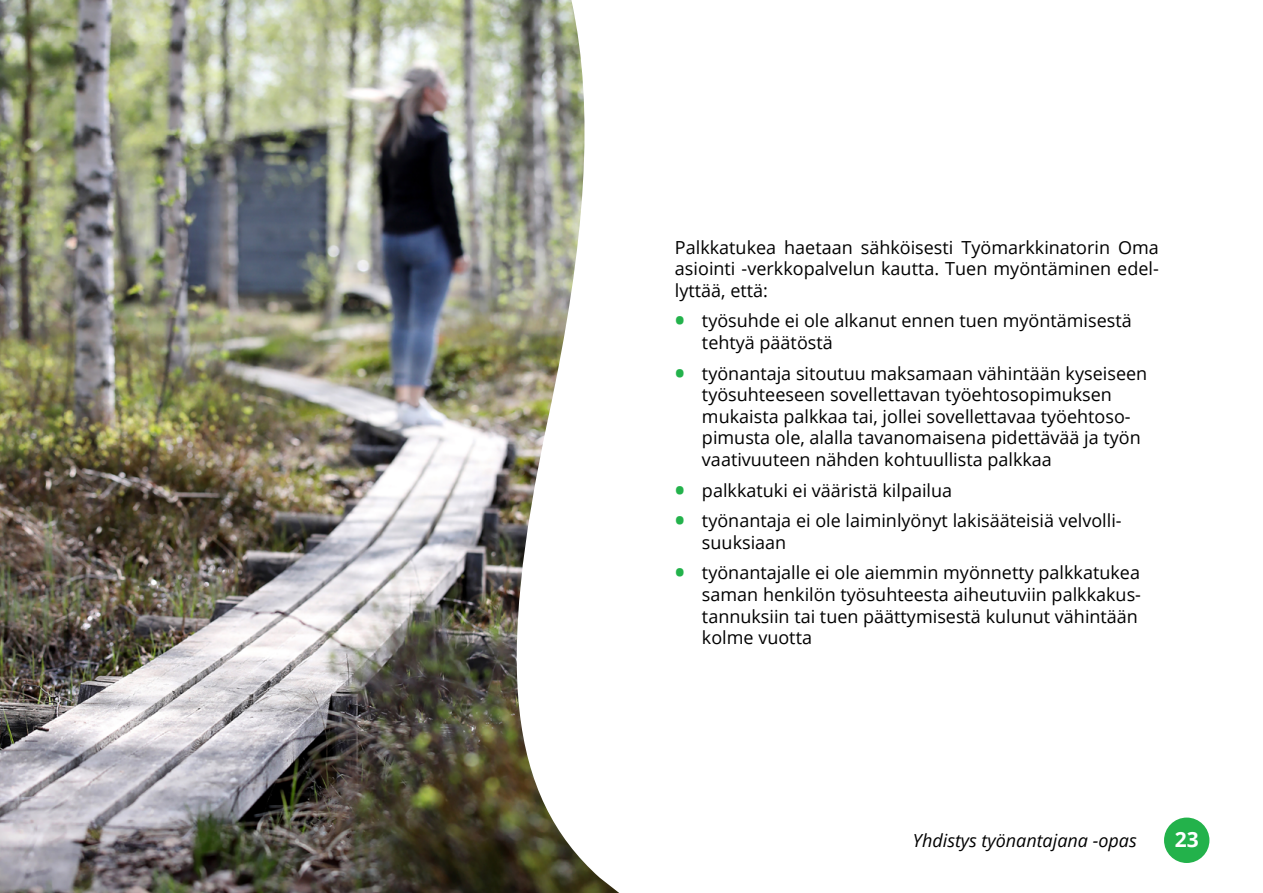
<style>
.page{position:relative;width:1263px;height:893px;background:#fff}
.page>*{position:absolute;margin:0;border:0;box-sizing:border-box;transform-origin:0 0}
.t1{font:700 21px "Open Sans";color:#fff}
.t2{font:18px/21.6px "Open Sans";color:#000}
.t3{font:italic 18px "Open Sans";color:#000}
.s1{font-weight:700;font-size:27px;color:#23b24b}
</style>
<div class="page">
<img style="left:0;top:0;width:619px;height:893px">
<div style="left:1164px;top:818px;width:45px;height:45px;background:#23b24b;border-radius:50%"></div>
<p class="t2" style="left:675px;top:236px;width:485px;text-align:justify">Palkkatukea haetaan sähköisesti Työmarkkinatorin Oma asiointi -verkkopalvelun kautta. Tuen myöntäminen edel&shy;lyttää, että:</p>
<p class="t2" style="left:702px;top:310px;width:431px;text-indent:-27px"><span class="s1">•</span> työsuhde ei ole alkanut ennen tuen myöntämisestä tehtyä päätöstä</p>
<p class="t2" style="left:702px;top:362px;width:447px;text-indent:-27px"><span class="s1">•</span> työnantaja sitoutuu maksamaan vähintään kyseiseen työsuhteeseen sovellettavan työehtosopimuksen mukaista palkkaa tai, jollei sovellettavaa työehtoso&shy;pimusta ole, alalla tavanomaisena pidettävää ja työn vaativuuteen nähden kohtuullista palkkaa</p>
<p class="t2" style="left:675px;top:479px;width:279px"><span class="s1">•</span> palkkatuki ei vääristä kilpailua</p>
<p class="t2" style="left:702px;top:509px;width:421px;text-indent:-27px"><span class="s1">•</span> työnantaja ei ole laiminlyönyt lakisääteisiä velvolli&shy;suuksiaan</p>
<p class="t2" style="left:702px;top:562px;width:440px;text-indent:-27px"><span class="s1">•</span> työnantajalle ei ole aiemmin myönnetty palkkatukea saman henkilön työsuhteesta aiheutuviin palkkakus&shy;tannuksiin tai tuen päättymisestä kulunut vähintään kolme vuotta</p>
<p class="t3" style="left:913px;top:828px;width:225px">Yhdistys työnantajana -opas</p>
<p class="t1" style="left:1175px;top:825px;width:25px">23</p>
</div>
